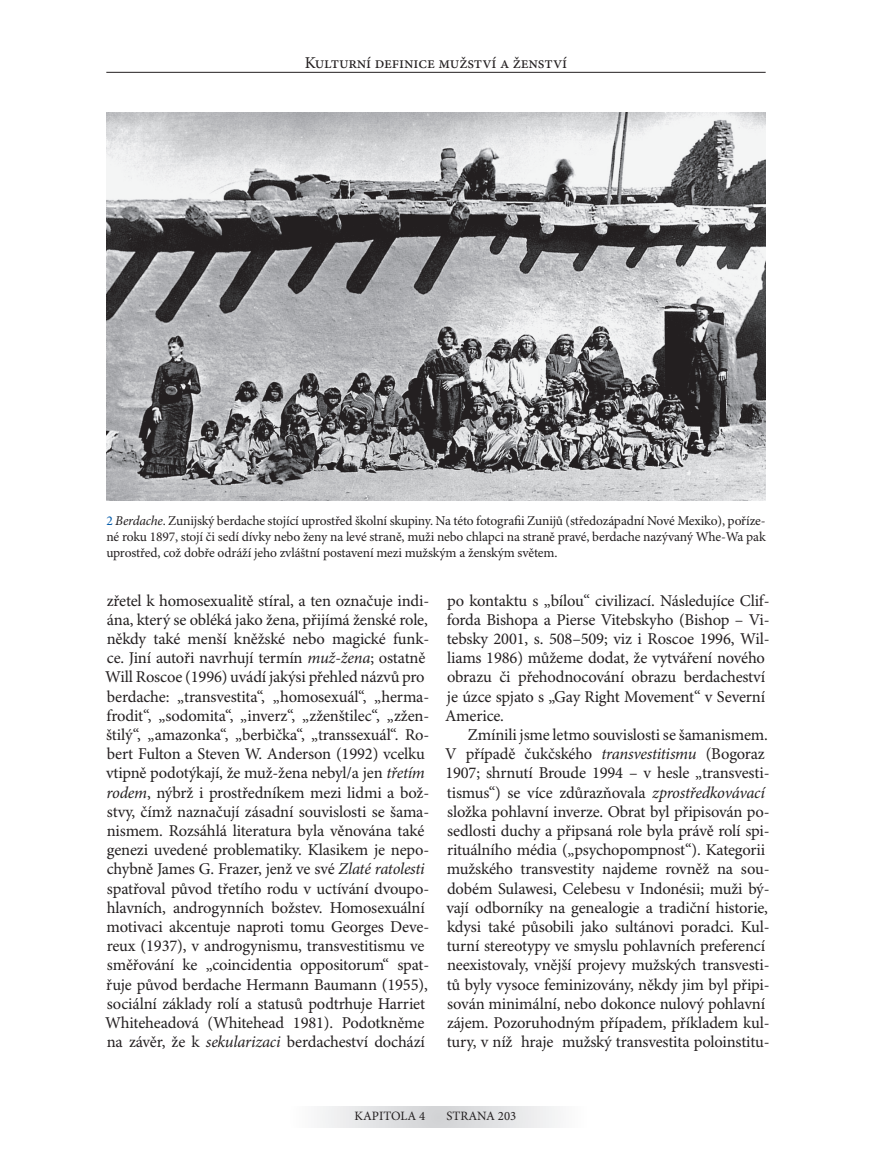
<style>
.page{position:relative;width:872px;height:1170px;background:#fff}
.page>*{position:absolute;margin:0;border:0;box-sizing:border-box;transform-origin:0 0}
.t1{font:16.5px/19.2px "Minion Pro";letter-spacing:-.01em;color:#231f20}
.t2{font:13.5px/16px "Minion Pro";letter-spacing:-.01em;color:#231f20;text-align:justify}
.t3{font:12.75px "Minion Pro";color:#231f20}
.s1{color:#015aaa}
.s2{font-style:italic}
</style>
<div class="page">
<svg style="left:320px;top:1106px;width:238px;height:21px"></svg>
<hr style="left:106px;top:72px;width:659px;height:1px;background:#231f20">
<img style="left:106px;top:113px;width:659px;height:387px">
<p class="t1" style="left:305px;top:54px;width:264px">Kulturní definice mužství a ženství</p>
<p class="t2" style="left:106px;top:513px;width:661px"><span class="s1">2</span> <span class="s2">Berdache</span>. Zunijský berdache stojící uprostřed školní skupiny. Na této fotografii Zunijů (středozápadní Nové Mexiko), poříze&shy;né roku 1897, stojí či sedí dívky nebo ženy na levé straně, muži nebo chlapci na straně pravé, berdache nazývaný Whe-Wa pak uprostřed, což dobře odráží jeho zvláštní postavení mezi mužským a ženským světem.</p>
<p class="t1" style="left:105px;top:591px;width:325px">zřetel k homosexualitě stíral, a ten označuje indi&shy;ána, který se obléká jako žena, přijímá ženské role, někdy také menší kněžské nebo magické funk&shy;ce. Jiní autoři navrhují termín <span class="s2">muž-žena</span>; ostatně Will Roscoe (1996) uvádí jakýsi přehled názvů pro berdache: „transvestita“, „homosexuál“, „herma&shy;frodit“, „sodomita“, „inverz“, „zženštilec“, „zžen&shy;štilý“, „amazonka“, „berbička“, „transsexuál“. Ro&shy;bert Fulton a Steven W. Anderson (1992) vcelku vtipně podotýkají, že muž-žena nebyl/a jen <span class="s2">třetím rodem</span>, nýbrž i prostředníkem mezi lidmi a bož&shy;stvy, čímž naznačují zásadní souvislosti se šama&shy;nismem. Rozsáhlá literatura byla věnována také genezi uvedené problematiky. Klasikem je nepo&shy;chybně James G. Frazer, jenž ve své <span class="s2">Zlaté ratolesti </span>spatřoval původ třetího rodu v uctívání dvoupo&shy;hlavních, androgynních božstev. Homosexuální motivaci akcentuje naproti tomu Georges Deve&shy;reux (1937), v androgynismu, transvestitismu ve směřování ke „coincidentia oppositorum“ spat&shy;řuje původ berdache Hermann Baumann (1955), sociální základy rolí a statusů podtrhuje Harriet Whiteheadová (Whitehead 1981). Podotkněme na závěr, že k <span class="s2">sekularizaci</span> berdacheství dochází</p>
<p class="t1" style="left:445px;top:591px;width:326px">po kontaktu s „bílou“ civilizací. Následujíce Clif&shy;forda Bishopa a Pierse Vitebskyho (Bishop – Vi&shy;tebsky 2001, s. 508–509; viz i Roscoe 1996, Wil&shy;liams 1986) můžeme dodat, že vytváření nového obrazu či přehodnocování obrazu berdacheství je úzce spjato s „Gay Right Movement“ v Severní Americe.</p>
<p class="t1" style="left:445px;top:725px;width:326px;text-indent:23px">Zmínili jsme letmo souvislosti se šamanismem.<br>V případě čukčského <span class="s2">transvestitismu</span> (Bogoraz 1907; shrnutí Broude 1994 – v hesle „transvesti&shy;tismus“) se více zdůrazňovala <span class="s2">zprostředkovávací </span>složka pohlavní inverze. Obrat byl připisován po&shy;sedlosti duchy a připsaná role byla právě rolí spi&shy;rituálního média („psychopompnost“). Kategorii mužského transvestity najdeme rovněž na sou&shy;dobém Sulawesi, Celebesu v Indonésii; muži bý&shy;vají odborníky na genealogie a tradiční historie, kdysi také působili jako sultánovi poradci. Kul&shy;turní stereotypy ve smyslu pohlavních preferencí neexistovaly, vnější projevy mužských transvesti&shy;tů byly vysoce feminizovány, někdy jim byl připi&shy;sován minimální, nebo dokonce nulový pohlavní zájem. Pozoruhodným případem, příkladem kul&shy;tury, v níž hraje mužský transvestita poloinstitu-</p>
<p class="t3" style="left:355px;top:1108px;width:72px">KAPITOLA 4</p>
<p class="t3" style="left:446px;top:1108px;width:71px">STRANA 203</p>
</div>
